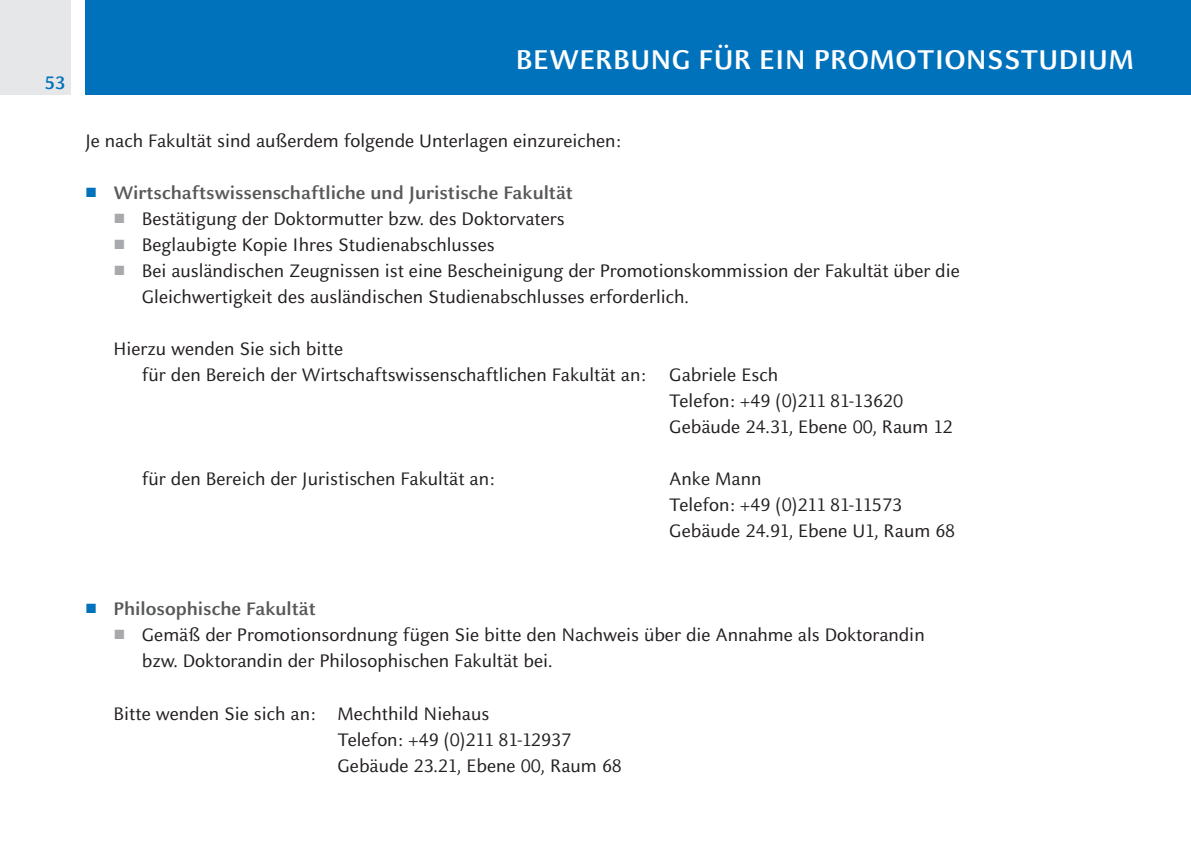
<style>
.page{position:relative;width:1191px;height:851px;background:#fff}
.page>*{position:absolute;margin:0;border:0;box-sizing:border-box;transform-origin:0 0}
.t1{font:700 30px "Celeste Sans Pro";letter-spacing:.01em;color:#fff}
.t2{font:20px/26px "Celeste Sans Pro";color:#231f20}
.t3{font:700 20px "Celeste Sans Pro";color:#57585a}
.t4{font:700 20px "Celeste Sans Pro";color:#0072bc}
.s1{font-family:"Arial";font-weight:400;color:#0072bc}
.s2{font-family:"Arial";color:#a8a9ad}
</style>
<div class="page">
<div style="left:85px;top:0;width:1106px;height:95px;background:#0072bc"></div>
<div style="left:0;top:0;width:71px;height:95px;background:#e6e7e9"></div>
<p class="t4" style="left:45px;top:70px;width:22px">53</p>
<p class="t1" style="left:516px;top:40px;width:620px">BEWERBUNG FÜR EIN PROMOTIONSSTUDIUM</p>
<p class="t2" style="left:85px;top:127px;width:538px">Je nach Fakultät sind außerdem folgende Unterlagen einzureichen:</p>
<p class="t3" style="left:85px;top:180px;width:489px"><span class="s1">■</span> Wirtschaftswissenschaftliche und Juristische Fakultät</p>
<p class="t2" style="left:113px;top:205px;width:453px"><span class="s2">■</span> Bestätigung der Doktormutter bzw. des Doktorvaters</p>
<p class="t2" style="left:113px;top:231px;width:383px"><span class="s2">■</span> Beglaubigte Kopie Ihres Studienabschlusses</p>
<p class="t2" style="left:142px;top:257px;width:819px;text-indent:-28px"><span class="s2">■</span> Bei ausländischen Zeugnissen ist eine Bescheinigung der Promotionskommission der Fakultät über die<br>Gleichwertigkeit des ausländischen Studienabschlusses erforderlich.</p>
<p class="t2" style="left:113px;top:335px;width:231px">Hierzu wenden Sie sich bitte</p>
<p class="t2" style="left:142px;top:361px;width:506px">für den Bereich der Wirtschaftswissenschaftlichen Fakultät an:</p>
<p class="t2" style="left:669px;top:361px;width:110px">Gabriele Esch</p>
<p class="t2" style="left:669px;top:387px;width:235px">Telefon: +49 (0)211 81-13620</p>
<p class="t2" style="left:669px;top:413px;width:285px">Gebäude 24.31, Ebene 00, Raum 12</p>
<p class="t2" style="left:669px;top:465px;width:94px">Anke Mann</p>
<p class="t2" style="left:669px;top:491px;width:234px">Telefon: +49 (0)211 81-11573</p>
<p class="t2" style="left:669px;top:517px;width:287px">Gebäude 24.91, Ebene U1, Raum 68</p>
<p class="t2" style="left:142px;top:465px;width:355px">für den Bereich der Juristischen Fakultät an:</p>
<p class="t3" style="left:85px;top:596px;width:232px"><span class="s1">■</span> Philosophische Fakultät</p>
<p class="t2" style="left:113px;top:621px;width:812px"><span class="s2">■</span> Gemäß der Promotionsordnung fügen Sie bitte den Nachweis über die Annahme als Doktorandin</p>
<p class="t2" style="left:142px;top:647px;width:412px">bzw. Doktorandin der Philosophischen Fakultät bei.</p>
<p class="t2" style="left:113px;top:699px;width:204px">Bitte wenden Sie sich an:</p>
<p class="t2" style="left:337px;top:699px;width:153px">Mechthild Niehaus</p>
<p class="t2" style="left:337px;top:725px;width:235px">Telefon: +49 (0)211 81-12937</p>
<p class="t2" style="left:337px;top:751px;width:286px">Gebäude 23.21, Ebene 00, Raum 68</p>
</div>
